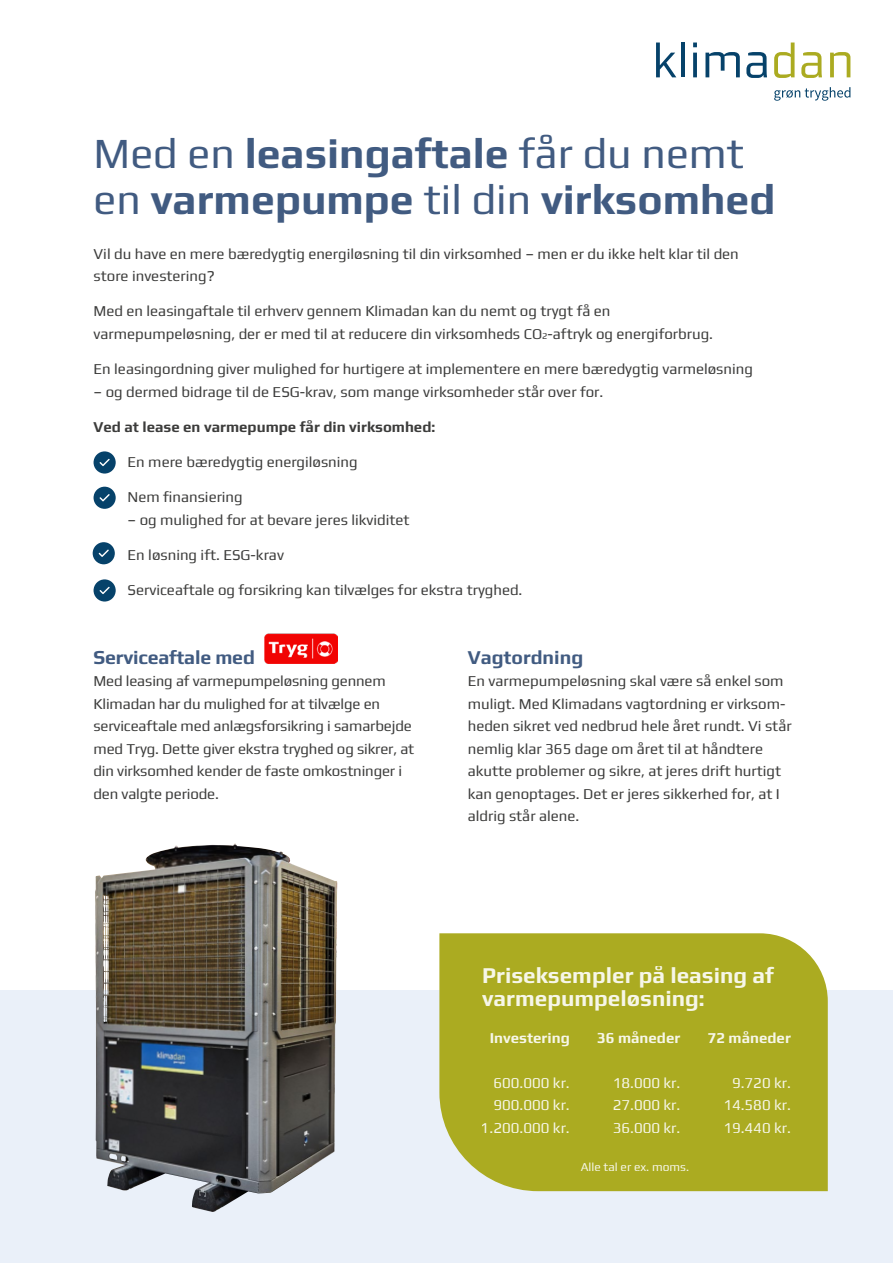
<style>
.page{position:relative;width:893px;height:1263px;background:#fff}
.page>*{position:absolute;margin:0;border:0;box-sizing:border-box;transform-origin:0 0}
.t1{font:700 42.75px/46.5px "Play";color:#415b81}
.t2{font:700 22.5px/22.5px "Play";color:#fff}
.Overskrift{font:700 19.5px "Play";letter-spacing:-.01em;color:#415b81}
.t3{font:15px/22.5px "Play";color:#3c3c3b}
.t4{font:15px/22.5px "Play";color:#fff;text-align:right}
.t5{font:700 15px "Play";color:#3c3c3b}
.t6{font:700 15px "Play";color:#fff}
.t7{font:12px "Play";color:#fff}
.s1{font-weight:400}
.s2{font-size:9px}
</style>
<div class="page">
<svg style="left:656px;top:43px;width:20px;height:34px"></svg>
<hr style="left:681px;top:43px;width:4px;height:34px;background:#06426a">
<svg style="left:693px;top:43px;width:4px;height:4px"></svg>
<svg style="left:693px;top:53px;width:4px;height:24px"></svg>
<svg style="left:705px;top:52px;width:35px;height:25px"></svg>
<svg style="left:746px;top:52px;width:21px;height:26px"></svg>
<svg style="left:774px;top:43px;width:20px;height:35px"></svg>
<svg style="left:801px;top:52px;width:21px;height:26px"></svg>
<svg style="left:830px;top:52px;width:20px;height:25px"></svg>
<svg style="left:774px;top:87px;width:76px;height:14px"></svg>
<div style="left:0;top:991px;width:893px;height:272px;background:#eaf0f9"></div>
<div style="left:439px;top:933px;width:389px;height:258px;background:#abab21"></div>
<img style="left:95px;top:843px;width:242px;height:369px">
<div style="left:94px;top:451px;width:22px;height:23px;background:#06426a;border-radius:50%"></div>
<svg style="left:100px;top:459px;width:10px;height:7px"></svg>
<div style="left:94px;top:487px;width:22px;height:22px;background:#06426a;border-radius:50%"></div>
<svg style="left:100px;top:494px;width:10px;height:7px"></svg>
<div style="left:93px;top:542px;width:22px;height:22px;background:#06426a;border-radius:50%"></div>
<svg style="left:99px;top:549px;width:10px;height:8px"></svg>
<div style="left:94px;top:579px;width:22px;height:22px;background:#06426a;border-radius:50%"></div>
<svg style="left:100px;top:587px;width:10px;height:7px"></svg>
<img style="left:265px;top:634px;width:72px;height:30px">
<p class="t1" style="left:94px;top:127px;width:683px"><span class="s1">Med en</span> leasingaftale <span class="s1">får du nemt en</span> varmepumpe <span class="s1">til din</span> virksomhed</p>
<p class="t3" style="left:94px;top:241px;width:647px">Vil du have en mere bæredygtig energiløsning til din virksomhed – men er du ikke helt klar til den store investering?</p>
<p class="t3" style="left:94px;top:299px;width:621px">Med en leasingaftale til erhverv gennem Klimadan kan du nemt og trygt få en varmepumpeløsning, der er med til at reducere din virksomheds CO<span class="s2">2</span>-aftryk og energiforbrug.</p>
<p class="t3" style="left:94px;top:357px;width:661px">En leasingordning giver mulighed for hurtigere at implementere en mere bæredygtig varmeløsning</p>
<p class="t3" style="left:94px;top:379px;width:511px">– og dermed bidrage til de ESG-krav, som mange virksomheder står over for.</p>
<p class="t5" style="left:94px;top:416px;width:343px">Ved at lease en varmepumpe får din virksomhed:</p>
<p class="t3" style="left:128px;top:450px;width:232px">En mere bæredygtig energiløsning</p>
<p class="t3" style="left:128px;top:485px;width:117px">Nem finansiering</p>
<p class="t3" style="left:128px;top:507px;width:283px">– og mulighed for at bevare jeres likviditet</p>
<p class="t3" style="left:128px;top:543px;width:158px">En løsning ift. ESG-krav</p>
<p class="t3" style="left:128px;top:578px;width:396px">Serviceaftale og forsikring kan tilvælges for ekstra tryghed.</p>
<p class="Overskrift" style="left:94px;top:643px;width:163px">Serviceaftale med</p>
<p class="t3" style="left:94px;top:669px;width:322px">Med leasing af varmepumpeløsning gennem Klimadan har du mulighed for at tilvælge en serviceaftale med anlægsforsikring i samarbejde med Tryg. Dette giver ekstra tryghed og sikrer, at din virksomhed kender de faste omkostninger i den valgte periode.</p>
<p class="Overskrift" style="left:468px;top:643px;width:117px">Vagtordning</p>
<p class="t3" style="left:468px;top:669px;width:325px">En varmepumpeløsning skal være så enkel som muligt. Med Klimadans vagtordning er virksom&shy;heden sikret ved nedbrud hele året rundt. Vi står nemlig klar 365 dage om året til at håndtere akutte problemer og sikre, at jeres drift hurtigt kan genoptages. Det er jeres sikkerhed for, at I aldrig står alene.</p>
<h2 class="t2" style="left:482px;top:963px;width:293px">Priseksempler på leasing af varmepumpeløsning:</h2>
<p class="t6" style="left:490px;top:1027px;width:81px">Investering</p>
<p class="t4" style="left:481px;top:1070px;width:90px">600.000 kr.<br>900.000 kr.<br>1.200.000 kr.</p>
<p class="t6" style="left:597px;top:1027px;width:85px">36 måneder</p>
<p class="t4" style="left:613px;top:1070px;width:69px;text-align:justify">18.000 kr.<br>27.000 kr.<br>36.000 kr.</p>
<p class="t7" style="left:581px;top:1158px;width:110px">Alle tal er ex. moms.</p>
<p class="t6" style="left:708px;top:1027px;width:85px">72 måneder</p>
<p class="t4" style="left:723px;top:1070px;width:69px;text-align:center">9.720 kr.<br>14.580 kr.<br>19.440 kr.</p>
</div>
